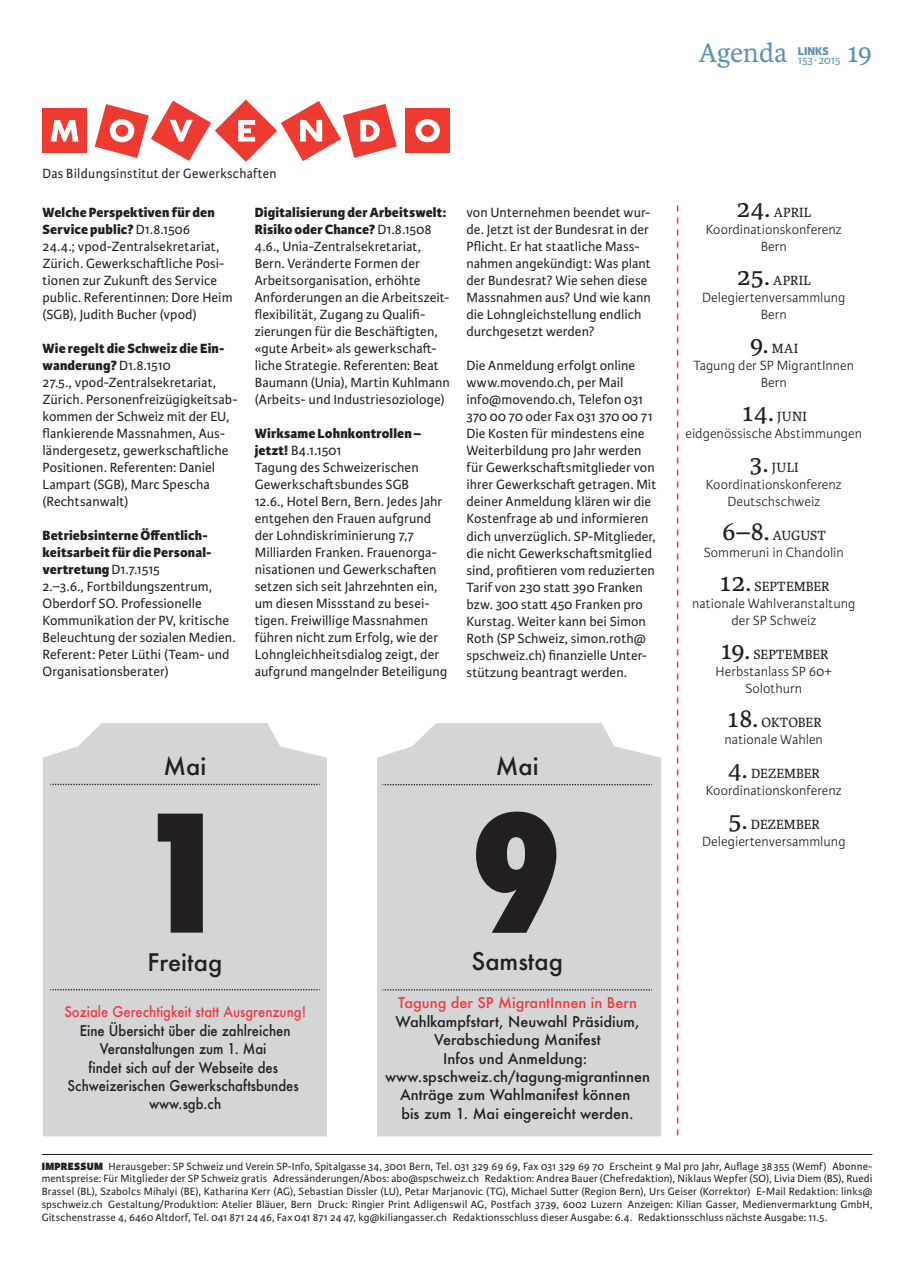
<style>
.page{position:relative;width:915px;height:1263px;background:#fff}
.page>*{position:absolute;margin:0;border:0;box-sizing:border-box;transform-origin:0 0}
.t1{font:800 condensed 157.95px "Futura";color:#231f20}
.t2{font:28.5px "Karmina";color:#5e93b0}
.t3{font:500 23.7px "Futura";color:#231f20}
.t4{font:500 14.4px/18.5px "Futura";color:#231f20;text-align:center}
.t5{font:500 14.4px/18.5px "Futura";color:#231f20;text-align:center;scale:.9 1}
.t6{font:500 14.4px "Futura";color:#ee3a3e;scale:.9 1}
.t7{font:500 14.4px "Futura";color:#ee3a3e}
.t8{font:14.25px/17px "Karmina Sans";letter-spacing:.005em;color:#231f20}
.t9{font:300 14.25px/17px "Karmina Sans";letter-spacing:.005em;color:#231f20;text-align:center}
.t10{font:14.25px "Karmina";letter-spacing:.01em;color:#231f20}
.t11{font:14.25px "Karmina Sans";letter-spacing:.025em;color:#231f20;scale:.96 1}
.t12{font:12px "Karmina Sans";letter-spacing:-.015em;color:#5e93b0}
.t13{font:800 12px "Karmina Sans";color:#5e93b0}
.t14{font:11.25px/12.8px "Karmina Sans";letter-spacing:.015em;color:#231f20;text-align:justify}
.s1{font-weight:800}
.s2{font-size:27px}
</style>
<div class="page">
<hr style="left:42px;top:1154px;width:830px;height:1px;background:#231f20">
<div style="left:43px;top:109px;width:44px;height:44px;background:#ee3b32"></div>
<div style="left:405px;top:109px;width:44px;height:44px;background:#ee3b32"></div>
<svg style="left:51px;top:120px;width:27px;height:22px"></svg>
<svg style="left:415px;top:119px;width:24px;height:23px"></svg>
<svg style="left:95px;top:100px;width:301px;height:62px"></svg>
<svg style="left:676px;top:206px;width:2px;height:929px"></svg>
<div style="left:43px;top:723px;width:284px;height:413px;background:#d4d5d7"></div>
<svg style="left:50px;top:784px;width:270px;height:1px"></svg>
<svg style="left:50px;top:989px;width:270px;height:1px"></svg>
<div style="left:377px;top:723px;width:284px;height:413px;background:#d4d5d7"></div>
<svg style="left:382px;top:784px;width:270px;height:1px"></svg>
<svg style="left:382px;top:989px;width:270px;height:1px"></svg>
<h2 class="t2" style="left:698px;top:37px;width:90px">Agenda</h2>
<p class="t13" style="left:797px;top:44px;width:32px">LINKS</p>
<p class="t12" style="left:797px;top:53px;width:44px">153 ∙ 2015</p>
<h2 class="t2" style="left:846px;top:37px;width:27px">19</h2>
<p class="t11" style="left:43px;top:166px;width:245px">Das Bildungsinstitut der Gewerkschaften</p>
<p class="t8" style="left:43px;top:204px;width:191px"><span class="s1">Welche Perspektiven für den<br>Service public?</span> D1.8.1506<br>24.4.; vpod-Zentralsekretariat,<br>Zürich. Gewerkschaftliche Posi&shy;tionen zur Zukunft des Service public. Referentinnen: Dore Heim (SGB), Judith Bucher (vpod)</p>
<p class="t8" style="left:43px;top:340px;width:197px"><span class="s1">Wie regelt die Schweiz die Ein&shy;wanderung?</span> D1.8.1510<br>27.5., vpod-Zentralsekretariat,<br>Zürich. Personenfreizügigkeitsab&shy;kommen der Schweiz mit der EU, flankierende Massnahmen, Aus&shy;ländergesetz, gewerkschaftliche<br>Positionen. Referenten: Daniel<br>Lampart (SGB), Marc Spescha (Rechtsanwalt)</p>
<p class="t8" style="left:43px;top:527px;width:194px"><span class="s1">Betriebsinterne Öffentlich&shy;keitsarbeit für die Personal&shy;vertretung</span> D1.7.1515<br>2.–3.6., Fortbildungszentrum,<br>Oberdorf SO. Professionelle<br>Kommunikation der PV, kritische<br>Beleuchtung der sozialen Medien.<br>Referent: Peter Lüthi (Team- und<br>Organisationsberater)</p>
<p class="t8" style="left:255px;top:204px;width:197px"><span class="s1">Digitalisierung der Arbeitswelt:<br>Risiko oder Chance?</span> D1.8.1508<br>4.6., Unia-Zentralsekretariat, Bern. Veränderte Formen der Arbeitsorganisation, erhöhte Anforderungen an die Arbeitszeit&shy;flexibilität, Zugang zu Qualifi&shy;zierungen für die Beschäftigten, «gute Arbeit» als gewerkschaft&shy;liche Strategie. Referenten: Beat Baumann (Unia), Martin Kuhlmann (Arbeits- und Industriesoziologe)</p>
<p class="t8" style="left:255px;top:425px;width:194px"><span class="s1">Wirksame Lohnkontrollen – jetzt!</span> B4.1.1501<br>Tagung des Schweizerischen<br>Gewerkschaftsbundes SGB<br>12.6., Hotel Bern, Bern. Jedes Jahr entgehen den Frauen aufgrund der Lohndiskriminierung 7,7<br>Milliarden Franken. Frauenorga&shy;nisationen und Gewerkschaften setzen sich seit Jahrzehnten ein, um diesen Missstand zu besei&shy;tigen. Freiwillige Massnahmen führen nicht zum Erfolg, wie der<br>Lohngleichheitsdialog zeigt, der aufgrund mangelnder Beteiligung</p>
<p class="t8" style="left:466px;top:204px;width:186px">von Unternehmen beendet wur&shy;de. Jetzt ist der Bundesrat in der<br>Pflicht. Er hat staatliche Mass&shy;nahmen angekündigt: Was plant der Bundesrat? Wie sehen diese<br>Massnahmen aus? Und wie kann die Lohngleichstellung endlich durchgesetzt werden?</p>
<p class="t8" style="left:466px;top:357px;width:191px">Die Anmeldung erfolgt online www.movendo.ch, per Mail info@movendo.ch, Telefon 031<br>370 00 70 oder Fax 031 370 00 71<br>Die Kosten für mindestens eine<br>Weiterbildung pro Jahr werden für Gewerkschaftsmitglieder von ihrer Gewerkschaft getragen. Mit deiner Anmeldung klären wir die<br>Kostenfrage ab und informieren dich unverzüglich. SP-Mitglieder, die nicht Gewerkschaftsmitglied sind, profitieren vom reduzierten<br>Tarif von 230 statt 390 Franken bzw. 300 statt 450 Franken pro<br>Kurstag. Weiter kann bei Simon<br>Roth (SP Schweiz, simon.roth@ spschweiz.ch) finanzielle Unter&shy;stützung beantragt werden.</p>
<h3 class="t3" style="left:163px;top:750px;width:44px">Mai</h3>
<h1 class="t1" style="left:134px;top:766px;width:97px">1</h1>
<h3 class="t3" style="left:495px;top:750px;width:44px">Mai</h3>
<h1 class="t1" style="left:469px;top:767px;width:97px">9</h1>
<h3 class="t3" style="left:148px;top:946px;width:76px">Freitag</h3>
<p class="t6" style="left:64px;top:1002px;width:270px">Soziale Gerechtigkeit statt Ausgrenzung!</p>
<p class="t5" style="left:68px;top:1021px;width:258px">Eine Übersicht über die zahlreichen<br>Veranstaltungen zum 1. Mai<br>findet sich auf der Webseite des<br>Schweizerischen Gewerkschaftsbundes www.sgb.ch</p>
<h3 class="t3" style="left:471px;top:944px;width:93px">Samstag</h3>
<p class="t7" style="left:398px;top:993px;width:240px">Tagung der SP MigrantInnen in Bern</p>
<p class="t4" style="left:385px;top:1012px;width:266px">Wahlkampfstart, Neuwahl Präsidium,<br>Verabschiedung Manifest<br>Infos und Anmeldung: www.spschweiz.ch/tagung-migrantinnen<br>Anträge zum Wahlmanifest können<br>bis zum 1. Mai eingereicht werden.</p>
<p class="t10" style="left:736px;top:204px;width:76px"><span class="s2">24.</span> APRIL</p>
<p class="t9" style="left:705px;top:221px;width:137px">Koordinationskonferenz<br>Bern</p>
<p class="t10" style="left:736px;top:272px;width:75px"><span class="s2">25.</span> APRIL</p>
<p class="t9" style="left:701px;top:289px;width:145px">Delegiertenversammlung<br>Bern</p>
<p class="t10" style="left:749px;top:340px;width:50px"><span class="s2">9.</span> MAI</p>
<p class="t9" style="left:693px;top:357px;width:162px">Tagung der SP MigrantInnen<br>Bern</p>
<p class="t10" style="left:740px;top:408px;width:68px"><span class="s2">14.</span> JUNI</p>
<p class="t9" style="left:685px;top:425px;width:178px">eidgenössische Abstimmungen</p>
<p class="t10" style="left:748px;top:459px;width:51px"><span class="s2">3.</span> JULI</p>
<p class="t9" style="left:705px;top:476px;width:137px">Koordinationskonferenz<br>Deutschschweiz</p>
<p class="t10" style="left:721px;top:527px;width:106px"><span class="s2">6–8.</span> AUGUST</p>
<p class="t9" style="left:703px;top:544px;width:142px">Sommeruni in Chandolin</p>
<p class="t10" style="left:717px;top:578px;width:113px"><span class="s2">12.</span> SEPTEMBER</p>
<p class="t9" style="left:692px;top:595px;width:165px">nationale Wahlveranstaltung der SP Schweiz</p>
<p class="t10" style="left:718px;top:647px;width:111px"><span class="s2">19.</span> SEPTEMBER</p>
<p class="t9" style="left:715px;top:663px;width:118px">Herbstanlass SP 60+<br>Solothurn</p>
<p class="t10" style="left:725px;top:715px;width:97px"><span class="s2">18.</span> OKTOBER</p>
<p class="t9" style="left:724px;top:731px;width:100px">nationale Wahlen</p>
<p class="t10" style="left:727px;top:766px;width:94px"><span class="s2">4.</span> DEZEMBER</p>
<p class="t9" style="left:705px;top:782px;width:137px">Koordinationskonferenz</p>
<p class="t10" style="left:727px;top:817px;width:93px"><span class="s2">5.</span> DEZEMBER</p>
<p class="t9" style="left:701px;top:833px;width:145px">Delegiertenversammlung</p>
<p class="t14" style="left:42px;top:1160px;width:832px"><span class="s1">IMPRESSUM</span> Herausgeber: SP Schweiz und Verein SP-Info, Spitalgasse 34, 3001 Bern, Tel. 031 329 69 69, Fax 031 329 69 70 Erscheint 9 Mal pro Jahr, Auflage 38 355 (Wemf) Abonne&shy;mentspreise: Für Mitglieder der SP Schweiz gratis Adressänderungen/Abos: abo@spschweiz.ch Redaktion: Andrea Bauer (Chefredaktion), Niklaus Wepfer (SO), Livia Diem (BS), Ruedi Brassel (BL), Szabolcs Mihalyi (BE), Katharina Kerr (AG), Sebastian Dissler (LU), Petar Marjanovic (TG), Michael Sutter (Region Bern), Urs Geiser (Korrektor) E-Mail Redaktion: links@ spschweiz.ch Gestaltung/Produktion: Atelier Bläuer, Bern Druck: Ringier Print Adligenswil AG, Postfach 3739, 6002 Luzern Anzeigen: Kilian Gasser, Medienvermarktung GmbH, Gitschenstrasse 4, 6460 Altdorf, Tel. 041 871 24 46, Fax 041 871 24 47, kg@kiliangasser.ch Redaktionsschluss dieser Ausgabe: 6.4. Redaktionsschluss nächste Ausgabe: 11.5.</p>
</div>
